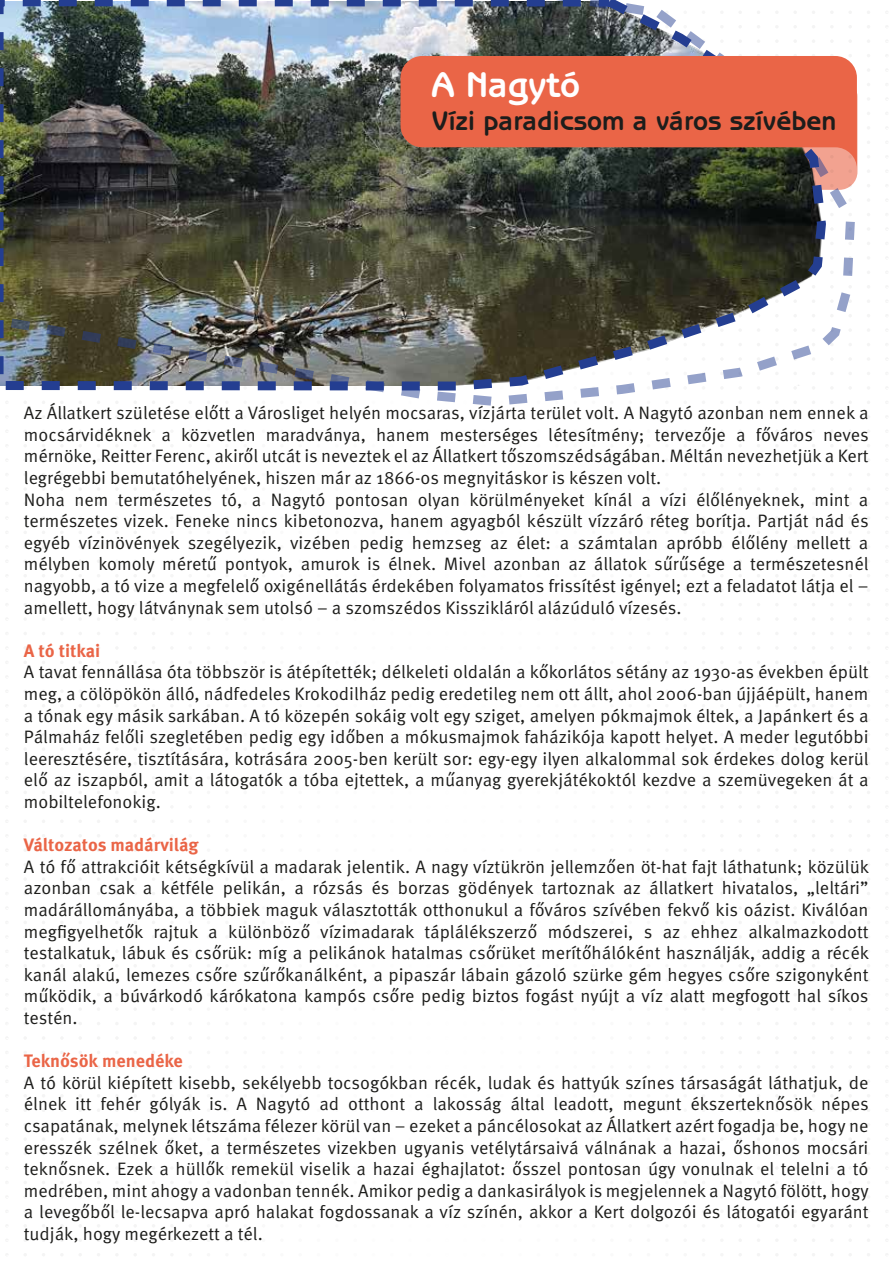
<style>
.page{position:relative;width:893px;height:1263px;background:#fff}
.page>*{position:absolute;margin:0;border:0;box-sizing:border-box;transform-origin:0 0}
.t1{font:700 36px "Benguiat Gothic Std";color:#fff}
.t2{font:700 27px "Benguiat Gothic Std";color:#1d1d1b}
.t3{font:18px/21.6px "Tantor Normal";color:#1d1d1b;text-align:justify}
.t4{font:700 18px "Tantor";color:#ea6547}
</style>
<div class="page">
<svg style="left:24px;top:416px;width:131px;height:2px"></svg>
<svg style="left:24px;top:430px;width:131px;height:3px"></svg>
<svg style="left:24px;top:444px;width:131px;height:3px"></svg>
<svg style="left:24px;top:459px;width:131px;height:2px"></svg>
<svg style="left:24px;top:473px;width:131px;height:3px"></svg>
<svg style="left:24px;top:488px;width:131px;height:2px"></svg>
<svg style="left:24px;top:502px;width:131px;height:3px"></svg>
<svg style="left:24px;top:517px;width:131px;height:2px"></svg>
<svg style="left:24px;top:531px;width:131px;height:3px"></svg>
<svg style="left:24px;top:546px;width:131px;height:2px"></svg>
<svg style="left:24px;top:560px;width:131px;height:3px"></svg>
<svg style="left:24px;top:574px;width:131px;height:3px"></svg>
<svg style="left:24px;top:589px;width:131px;height:2px"></svg>
<svg style="left:24px;top:603px;width:131px;height:3px"></svg>
<svg style="left:24px;top:618px;width:131px;height:2px"></svg>
<svg style="left:24px;top:632px;width:131px;height:3px"></svg>
<svg style="left:24px;top:647px;width:131px;height:2px"></svg>
<svg style="left:24px;top:661px;width:131px;height:3px"></svg>
<svg style="left:24px;top:676px;width:131px;height:2px"></svg>
<svg style="left:24px;top:690px;width:131px;height:3px"></svg>
<svg style="left:24px;top:704px;width:131px;height:3px"></svg>
<svg style="left:24px;top:719px;width:131px;height:2px"></svg>
<svg style="left:24px;top:733px;width:131px;height:3px"></svg>
<svg style="left:24px;top:748px;width:131px;height:2px"></svg>
<svg style="left:24px;top:762px;width:131px;height:3px"></svg>
<svg style="left:24px;top:777px;width:131px;height:2px"></svg>
<svg style="left:24px;top:791px;width:131px;height:3px"></svg>
<svg style="left:24px;top:806px;width:131px;height:2px"></svg>
<svg style="left:24px;top:820px;width:131px;height:3px"></svg>
<svg style="left:24px;top:834px;width:131px;height:3px"></svg>
<svg style="left:24px;top:849px;width:131px;height:2px"></svg>
<svg style="left:24px;top:863px;width:131px;height:3px"></svg>
<svg style="left:24px;top:878px;width:131px;height:2px"></svg>
<svg style="left:24px;top:892px;width:131px;height:3px"></svg>
<svg style="left:24px;top:907px;width:131px;height:2px"></svg>
<svg style="left:24px;top:921px;width:131px;height:3px"></svg>
<svg style="left:24px;top:936px;width:131px;height:2px"></svg>
<svg style="left:24px;top:950px;width:131px;height:3px"></svg>
<svg style="left:24px;top:964px;width:131px;height:3px"></svg>
<svg style="left:24px;top:979px;width:131px;height:2px"></svg>
<svg style="left:24px;top:993px;width:131px;height:3px"></svg>
<svg style="left:24px;top:1008px;width:131px;height:2px"></svg>
<svg style="left:24px;top:1022px;width:131px;height:3px"></svg>
<svg style="left:24px;top:1037px;width:131px;height:2px"></svg>
<svg style="left:24px;top:1051px;width:131px;height:3px"></svg>
<svg style="left:24px;top:1066px;width:131px;height:2px"></svg>
<svg style="left:24px;top:1080px;width:131px;height:3px"></svg>
<svg style="left:24px;top:1095px;width:131px;height:2px"></svg>
<svg style="left:24px;top:1109px;width:131px;height:3px"></svg>
<svg style="left:24px;top:1123px;width:131px;height:3px"></svg>
<svg style="left:24px;top:1138px;width:131px;height:2px"></svg>
<svg style="left:24px;top:1152px;width:131px;height:3px"></svg>
<svg style="left:24px;top:1167px;width:131px;height:2px"></svg>
<svg style="left:24px;top:1181px;width:131px;height:3px"></svg>
<svg style="left:24px;top:1196px;width:131px;height:2px"></svg>
<svg style="left:24px;top:1210px;width:131px;height:3px"></svg>
<svg style="left:24px;top:1225px;width:131px;height:2px"></svg>
<svg style="left:24px;top:1239px;width:131px;height:3px"></svg>
<svg style="left:24px;top:1253px;width:131px;height:3px"></svg>
<img style="left:0;top:0;width:855px;height:406px">
<svg style="left:401px;top:56px;width:456px;height:113px;background:#ca6146"></svg>
<img style="left:739px;top:1253px;width:149px;height:3px">
<h1 class="t1" style="left:431px;top:64px;width:151px">A Nagytó</h1>
<h2 class="t2" style="left:432px;top:105px;width:406px">Vízi paradicsom a város szívében</h2>
<p class="t3" style="left:24px;top:402px;width:846px;text-align:left">Az Állatkert születése előtt a Városliget helyén mocsaras, vízjárta terület volt. A Nagytó azonban nem ennek a mocsárvidéknek a közvetlen maradványa, hanem mesterséges létesítmény; tervezője a főváros neves mérnöke, Reitter Ferenc, akiről utcát is neveztek el az Állatkert tőszomszédságában. Méltán nevezhetjük a Kert legrégebbi bemutatóhelyének, hiszen már az 1866-os megnyitáskor is készen volt.<br>Noha nem természetes tó, a Nagytó pontosan olyan körülményeket kínál a vízi élőlényeknek, mint a természetes vizek. Feneke nincs kibetonozva, hanem agyagból készült vízzáró réteg borítja. Partját nád és egyéb vízinövények szegélyezik, vizében pedig hemzseg az élet: a számtalan apróbb élőlény mellett a mélyben komoly méretű pontyok, amurok is élnek. Mivel azonban az állatok sűrűsége a természetesnél nagyobb, a tó vize a megfelelő oxigénellátás érdekében folyamatos frissítést igényel; ezt a feladatot látja el – amellett, hogy látványnak sem utolsó – a szomszédos Kisszikláról alázúduló vízesés.</p>
<p class="t4" style="left:24px;top:639px;width:78px">A tó titkai</p>
<p class="t3" style="left:24px;top:662px;width:846px">A tavat fennállása óta többször is átépítették; délkeleti oldalán a kőkorlátos sétány az 1930-as években épült meg, a cölöpökön álló, nádfedeles Krokodilház pedig eredetileg nem ott állt, ahol 2006-ban újjáépült, hanem a tónak egy másik sarkában. A tó közepén sokáig volt egy sziget, amelyen pókmajmok éltek, a Japánkert és a Pálmaház felőli szegletében pedig egy időben a mókusmajmok faházikója kapott helyet. A meder legutóbbi leeresztésére, tisztítására, kotrására 2005-ben került sor: egy-egy ilyen alkalommal sok érdekes dolog kerül elő az iszapból, amit a látogatók a tóba ejtettek, a műanyag gyerekjátékoktól kezdve a szemüvegeken át a mobiltelefonokig.</p>
<p class="t4" style="left:24px;top:833px;width:176px">Változatos madárvilág</p>
<p class="t3" style="left:24px;top:856px;width:847px">A tó fő attrakcióit kétségkívül a madarak jelentik. A nagy víztükrön jellemzően öt-hat fajt láthatunk; közülük azonban csak a kétféle pelikán, a rózsás és borzas gödények tartoznak az állatkert hivatalos, „leltári” madárállományába, a többiek maguk választották otthonukul a főváros szívében fekvő kis oázist. Kiválóan megfigyelhetők rajtuk a különböző vízimadarak táplálékszerző módszerei, s az ehhez alkalmazkodott testalkatuk, lábuk és csőrük: míg a pelikánok hatalmas csőrüket merítőhálóként használják, addig a récék kanál alakú, lemezes csőre szűrőkanálként, a pipaszár lábain gázoló szürke gém hegyes csőre szigonyként működik, a búvárkodó kárókatona kampós csőre pedig biztos fogást nyújt a víz alatt megfogott hal síkos testén.</p>
<p class="t4" style="left:24px;top:1049px;width:160px">Teknősök menedéke</p>
<p class="t3" style="left:24px;top:1072px;width:846px">A tó körül kiépített kisebb, sekélyebb tocsogókban récék, ludak és hattyúk színes társaságát láthatjuk, de élnek itt fehér gólyák is. A Nagytó ad otthont a lakosság által leadott, megunt ékszerteknősök népes csapatának, melynek létszáma félezer körül van – ezeket a páncélosokat az Állatkert azért fogadja be, hogy ne eresszék szélnek őket, a természetes vizekben ugyanis vetélytársaivá válnának a hazai, őshonos mocsári teknősnek. Ezek a hüllők remekül viselik a hazai éghajlatot: ősszel pontosan úgy vonulnak el telelni a tó medrében, mint ahogy a vadonban tennék. Amikor pedig a dankasirályok is megjelennek a Nagytó fölött, hogy a levegőből le-lecsapva apró halakat fogdossanak a víz színén, akkor a Kert dolgozói és látogatói egyaránt tudják, hogy megérkezett a tél.</p>
</div>
